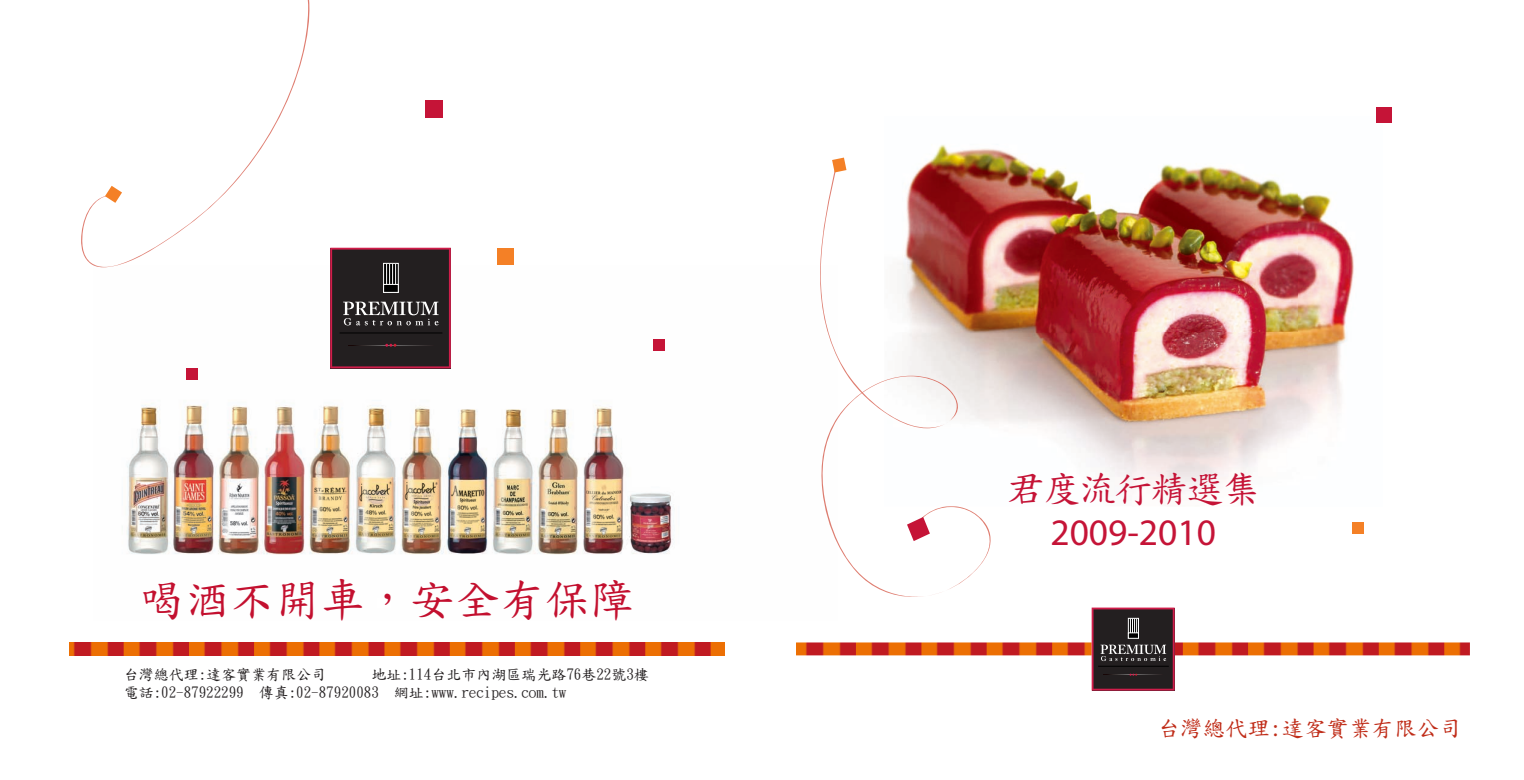
<style>
.page{position:relative;width:1524px;height:780px;background:#fff}
.page>*{position:absolute;margin:0;border:0;box-sizing:border-box;transform-origin:0 0}
.t1{font:45px "DF Kai Shu SB Estd BF";color:#c3102f}
.t2{font:37.5px/45px "Myriad Pro";color:#c51437;text-align:center}
.t3{font:22.5px "DF Kai Shu SB Estd BF";color:#c02d19}
.t4{font:15px/18px "DF Kai Shu SB Estd BF";color:#231f20}
.s1{font-family:"DF Kai Shu SB Estd BF"}
</style>
<div class="page">
<img style="left:100px;top:267px;width:574px;height:288px">
<svg style="left:330px;top:248px;width:121px;height:120px;background:#37292d"></svg>
<img style="left:934px;top:144px;width:420px;height:348px">
<svg style="left:81px;top:0;width:228px;height:266px"></svg>
<svg style="left:95px;top:266px;width:19px;height:1px"></svg>
<svg style="left:105px;top:186px;width:17px;height:17px"></svg>
<svg style="left:820px;top:157px;width:170px;height:440px"></svg>
<div style="left:1376px;top:108px;width:15px;height:15px;background:#c51437"></div>
<div style="left:186px;top:368px;width:12px;height:12px;background:#c51437"></div>
<div style="left:653px;top:339px;width:12px;height:12px;background:#c51437"></div>
<div style="left:497px;top:248px;width:16px;height:16px;background:#f48026"></div>
<div style="left:1352px;top:522px;width:12px;height:11px;background:#f48026"></div>
<div style="left:425px;top:100px;width:18px;height:18px;background:#c51437"></div>
<img style="left:70px;top:642px;width:654px;height:13px">
<img style="left:796px;top:642px;width:674px;height:13px">
<svg style="left:1091px;top:607px;width:83px;height:83px;background:#3f2e32"></svg>
<p class="t1" style="left:140px;top:576px;width:496px">喝酒不開車，安全有保障</p>
<p class="t4" style="left:124px;top:665px;width:204px">台灣總代理:達客實業有限公司</p>
<p class="t4" style="left:124px;top:665px;width:526px;text-indent:248px">地址:114台北市內湖區瑞光路76巷22號3樓電話:02-87922299 傳真:02-87920083 網址:www.recipes.com.tw</p>
<p class="t2" style="left:1007px;top:464px;width:254px"><span class="s1">君度流行精選集<br></span>2009-2010</p>
<p class="t3" style="left:1158px;top:717px;width:305px">台灣總代理:達客實業有限公司</p>
</div>
